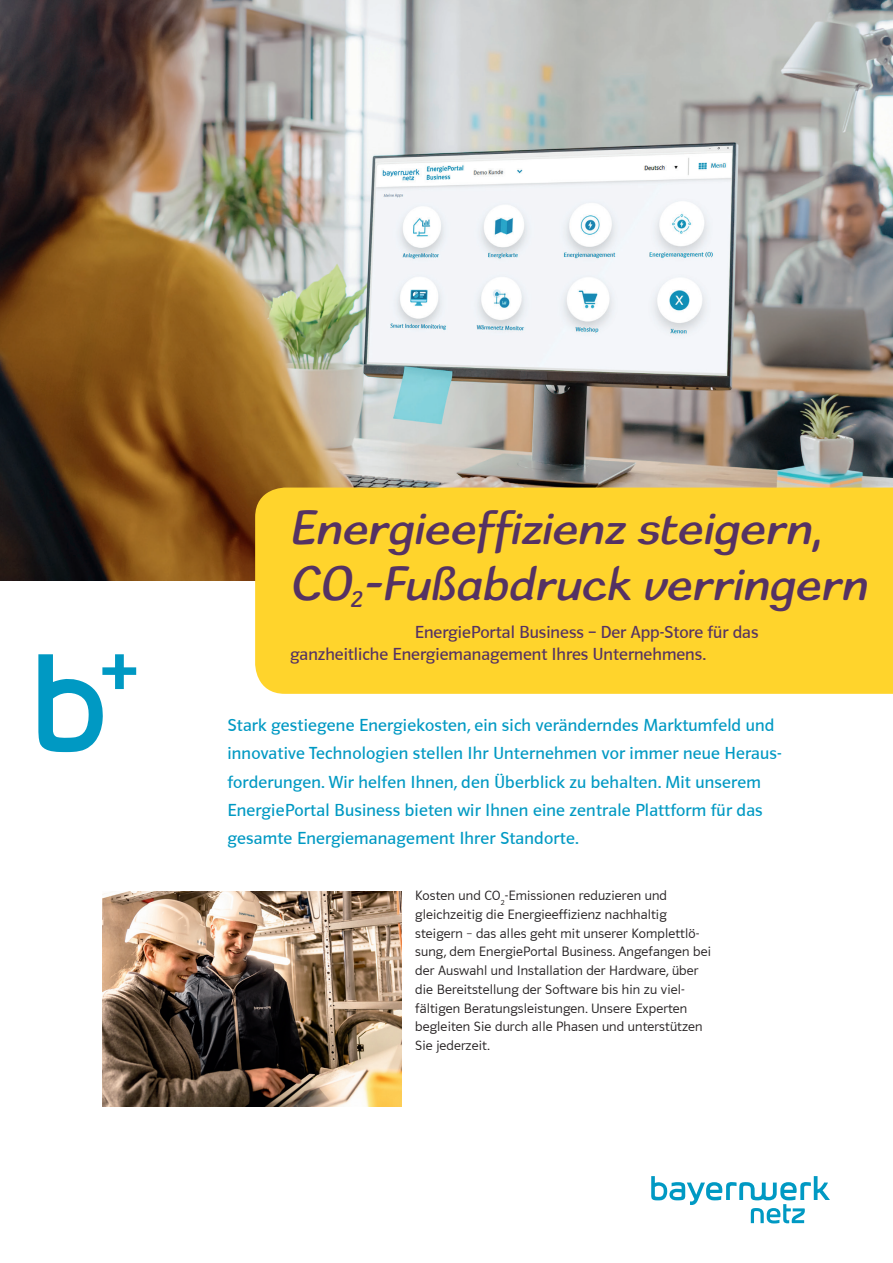
<style>
.page{position:relative;width:893px;height:1263px;background:#fff}
.page>*{position:absolute;margin:0;border:0;box-sizing:border-box;transform-origin:0 0}
.t1{font:45px/56.2px "E.ON";color:#553263}
.t2{font:18px/28px "Polo 11 R";letter-spacing:.01em;color:#0099c3}
.t3{font:18px/22.5px "Polo 11 R";color:#553263}
.t4{font:13.95px/18.8px "Polo 11 R Leicht";letter-spacing:.01em;color:#231f20}
</style>
<div class="page">
<img style="left:0;top:0;width:893px;height:581px">
<svg style="left:38px;top:654px;width:98px;height:98px"></svg>
<div style="left:255px;top:488px;width:638px;height:206px;background:#ffd42c"></div>
<svg style="left:651px;top:1176px;width:179px;height:47px"></svg>
<img style="left:102px;top:891px;width:299px;height:215px">
<h1 class="t1" style="left:290px;top:501px;width:578px">Energieeffizienz steigern,<br>CO<sub>2</sub>-Fußabdruck verringern</h1>
<p class="t3" style="left:290px;top:621px;width:470px;text-indent:125px">EnergiePortal Business – Der App-Store für das ganzheitliche Energiemanagement Ihres Unternehmens.</p>
<p class="t2" style="left:227px;top:712px;width:555px">Stark gestiegene Energiekosten, ein sich veränderndes Marktumfeld und innovative Technologien stellen Ihr Unternehmen vor immer neue Heraus&shy;forderungen. Wir helfen Ihnen, den Überblick zu behalten. Mit unserem EnergiePortal Business bieten wir Ihnen eine zentrale Plattform für das gesamte Energiemanagement Ihrer Standorte.</p>
<p class="t4" style="left:415px;top:886px;width:297px">Kosten und CO<sub>2</sub>-Emissionen reduzieren und gleichzeitig die Energieeffizienz nachhaltig steigern – das alles geht mit unserer Komplettlö&shy;sung, dem EnergiePortal Business. Angefangen bei der Auswahl und Installation der Hardware, über die Bereitstellung der Software bis hin zu viel&shy;fältigen Beratungsleistungen. Unsere Experten begleiten Sie durch alle Phasen und unterstützen Sie jederzeit.</p>
</div>
